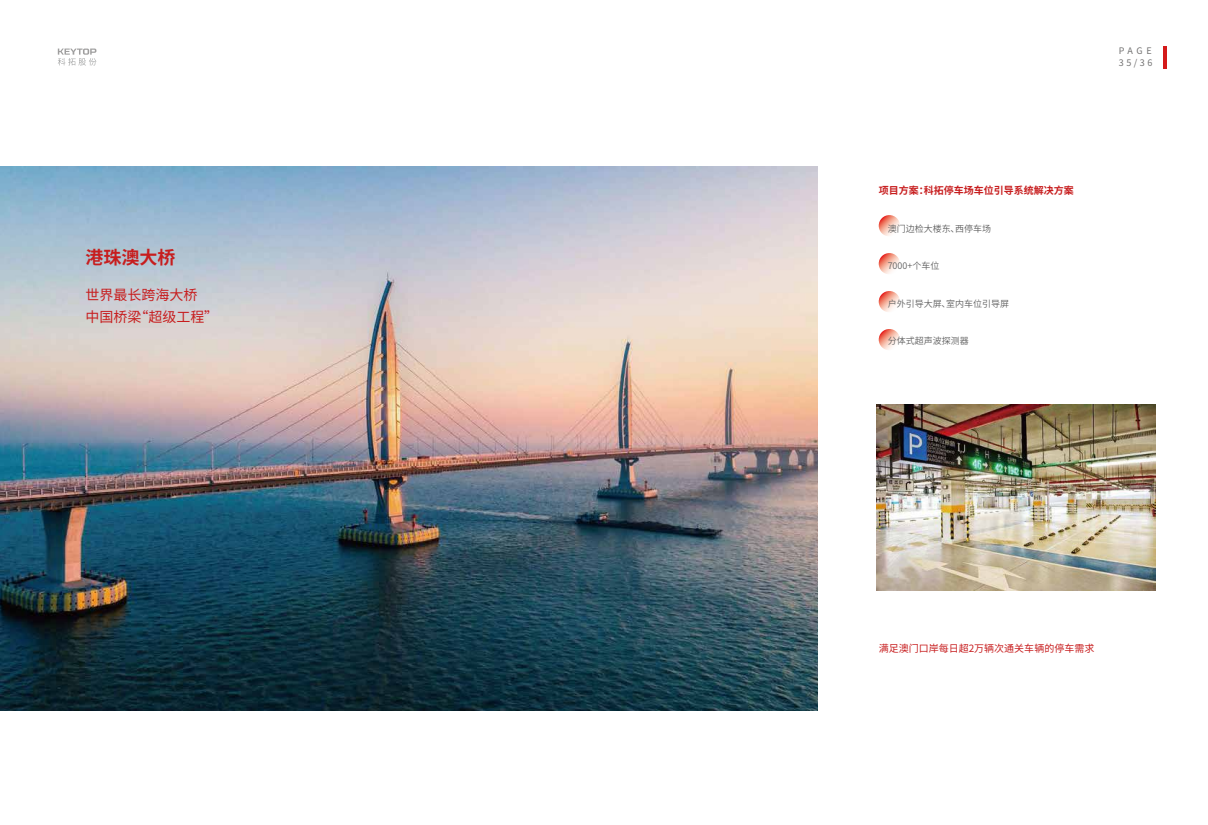
<style>
.page{position:relative;width:1208px;height:825px;background:#fff}
.page>*{position:absolute;margin:0;border:0;box-sizing:border-box;transform-origin:0 0}
.t1{font:700 18px "Source Han Sans CN";color:#c71d1e}
.t2{font:14px/22px "Source Han Sans CN";color:#c71d1e}
.t3{font:10px "Source Han Sans CN";color:#c71d1e}
.t4{font:700 10px "Source Han Sans CN";color:#c71d1e}
.t5{font:9px "Source Han Sans CN";color:#5f5f5f}
.t6{font:9px/11.9px "Source Han Sans CN";letter-spacing:.345em;color:#727171}
</style>
<div class="page">
<img style="left:0;top:166px;width:818px;height:545px">
<svg style="left:878px;top:215px;width:22px;height:21px"></svg>
<svg style="left:878px;top:253px;width:22px;height:21px"></svg>
<svg style="left:878px;top:291px;width:22px;height:21px"></svg>
<svg style="left:878px;top:329px;width:22px;height:21px"></svg>
<img style="left:876px;top:405px;width:279px;height:185px">
<hr style="left:1163px;top:46px;width:3px;height:22px;background:#d41a1a">
<svg style="left:58px;top:49px;width:38px;height:16px"></svg>
<h1 class="t1" style="left:85px;top:247px;width:92px">港珠澳大桥</h1>
<h2 class="t2" style="left:85px;top:284px;width:134px">世界最长跨海大桥<br>中国桥梁“超级工程”</h2>
<p class="t6" style="left:1118px;top:45px;width:35px">PAGE<br>35/36</p>
<p class="t4" style="left:878px;top:184px;width:196px">项目方案：科拓停车场车位引导系统解决方案</p>
<p class="t5" style="left:887px;top:223px;width:105px">澳门边检大楼东、西停车场</p>
<p class="t5" style="left:887px;top:261px;width:53px">7000+个车位</p>
<p class="t5" style="left:887px;top:298px;width:123px">户外引导大屏、室内车位引导屏</p>
<p class="t5" style="left:887px;top:336px;width:82px">分体式超声波探测器</p>
<p class="t3" style="left:878px;top:642px;width:217px">满足澳门口岸每日超2万辆次通关车辆的停车需求</p>
</div>
